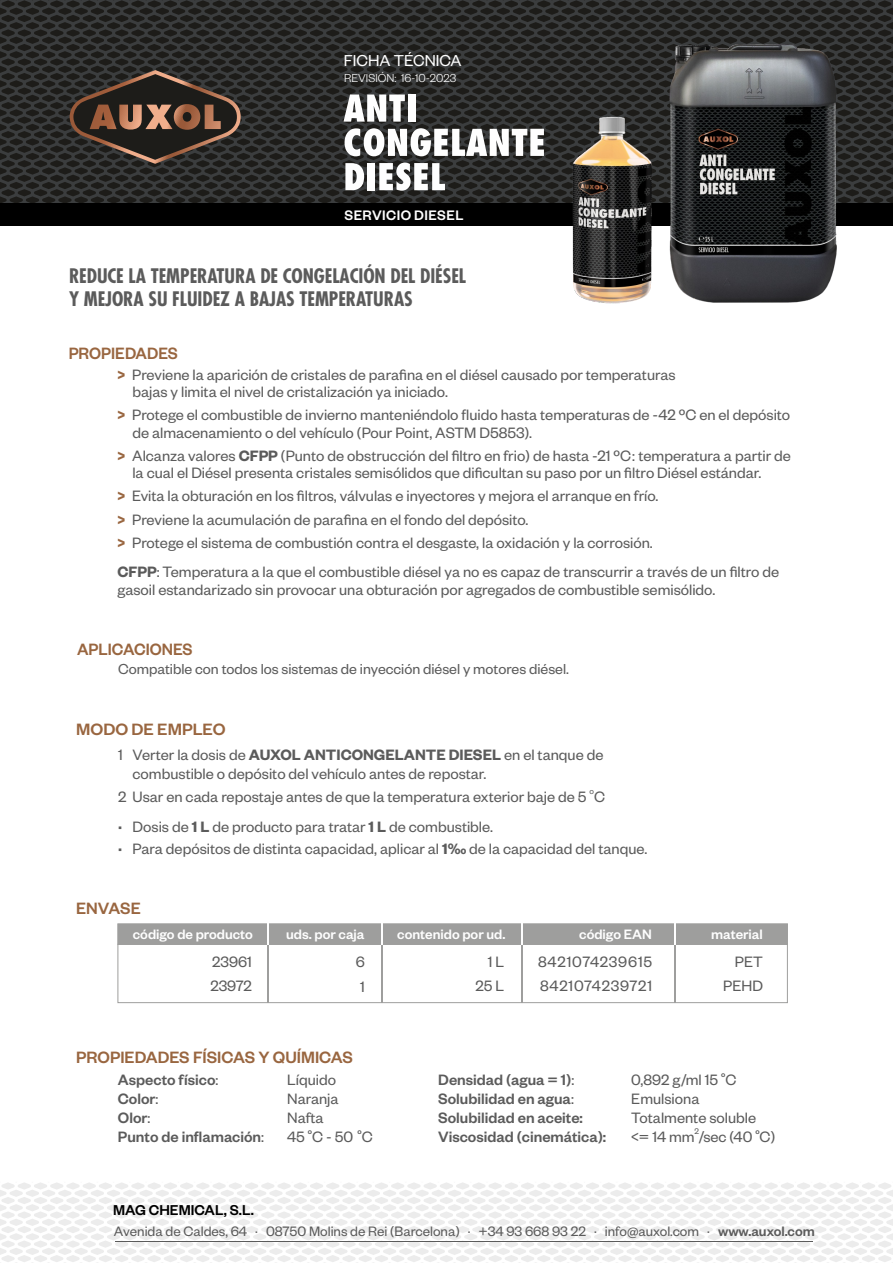
<style>
.page{position:relative;width:893px;height:1263px;background:#fff}
.page>*{position:absolute;margin:0;border:0;box-sizing:border-box;transform-origin:0 0}
.t1{font:700 condensed 19.5px/22.5px "Futura";letter-spacing:-.005em;color:#5b5b5b}
.t2{font:500 18px "Founders Grotesk";color:#996640}
.t3{font:500 18px "Founders Grotesk";color:#996640;scale:.96 1}
.t4{font:17.4px "Founders Grotesk";color:#fefefe}
.t5{font:16.5px/17.5px "Founders Grotesk";color:#5b5b5b}
.t6{font:500 16.5px "Founders Grotesk";color:#5b5b5b}
.t7{font:16.5px/24.3px "Founders Grotesk";letter-spacing:.05em;color:#5b5b5b}
.t8{font:15.9px "Founders Grotesk";color:#5b5b5b}
.t9{font:500 15.75px "Founders Grotesk";color:#000}
.t10{font:500 15.15px "Founders Grotesk";letter-spacing:.03em;color:#fefefe}
.t11{font:15px "Founders Grotesk";color:#5b5b5b}
.t12{font:500 15px "Founders Grotesk";color:#fefefe}
.t13{font:300 12.6px "Founders Grotesk";color:#fefefe}
.t14{font:9px "Founders Grotesk";color:#5b5b5b}
.t15{font:500 8.25px "Founders Grotesk";color:#5b5b5b}
.s1{font-weight:600;color:#996640}
.s2{font-weight:600}
.s3{font-weight:400}
.s4{font-weight:500}
</style>
<div class="page">
<svg style="left:0;top:0;width:893px;height:204px;background:#2b2b2a"></svg>
<svg style="left:70px;top:70px;width:171px;height:94px;background:#45372e"></svg>
<div style="left:0;top:204px;width:893px;height:22px;background:#000"></div>
<svg style="left:343px;top:95px;width:62px;height:27px"></svg>
<div style="left:408px;top:95px;width:7px;height:27px;background:#fefefe"></div>
<svg style="left:345px;top:128px;width:199px;height:28px"></svg>
<svg style="left:345px;top:163px;width:19px;height:27px"></svg>
<div style="left:368px;top:163px;width:7px;height:27px;background:#fefefe"></div>
<svg style="left:379px;top:163px;width:66px;height:28px"></svg>
<svg style="left:0;top:1182px;width:893px;height:81px;fill:#f4f4f4"></svg>
<hr style="left:115px;top:1241px;width:697px;height:1px;background:#5b5b5b">
<div style="left:117px;top:944px;width:671px;height:59px;border:1px solid #9e9e9d"></div>
<div style="left:117px;top:923px;width:671px;height:22px;background:#9e9e9d"></div>
<hr style="left:268px;top:945px;width:1px;height:57px;background:#9e9e9d">
<hr style="left:381px;top:945px;width:1px;height:57px;background:#9e9e9d">
<hr style="left:521px;top:945px;width:1px;height:57px;background:#9e9e9d">
<hr style="left:674px;top:945px;width:1px;height:57px;background:#9e9e9d">
<img style="left:566px;top:112px;width:71px;height:192px">
<img style="left:637px;top:18px;width:229px;height:285px">
<p class="t4" style="left:344px;top:55px;width:119px">FICHA TÉCNICA</p>
<p class="t13" style="left:344px;top:74px;width:114px">REVISIÓN: 16-10-2023</p>
<p class="t10" style="left:344px;top:211px;width:120px">SERVICIO DIESEL</p>
<p class="t1" style="left:69px;top:267px;width:399px">REDUCE LA TEMPERATURA DE CONGELACIÓN DEL DIÉSEL<br>Y MEJORA SU FLUIDEZ A BAJAS TEMPERATURAS</p>
<p class="t3" style="left:69px;top:348px;width:115px">PROPIEDADES</p>
<p class="t5" style="left:132px;top:369px;width:545px;text-indent:-15px"><span class="s1">&gt;</span> Previene la aparición de cristales de parafina en el diésel causado por temperaturas bajas y limita el nivel de cristalización ya iniciado.</p>
<p class="t5" style="left:132px;top:409px;width:659px;text-indent:-15px"><span class="s1">&gt;</span> Protege el combustible de invierno manteniéndolo fluido hasta temperaturas de -42 ºC en el depósito de almacenamiento o del vehículo (Pour Point, ASTM D5853).</p>
<p class="t5" style="left:132px;top:450px;width:660px;text-indent:-15px"><span class="s1">&gt;</span> Alcanza valores <span class="s2">CFPP</span> (Punto de obstrucción del filtro en frio) de hasta -21 ºC: temperatura a partir de la cual el Diésel presenta cristales semisólidos que dificultan su paso por un filtro Diésel estándar.</p>
<p class="t5" style="left:117px;top:487px;width:542px;line-height:23.4px"><span class="s1">&gt;</span> Evita la obturación en los filtros, válvulas e inyectores y mejora el arranque en frío. <span class="s1">&gt;</span> Previene la acumulación de parafina en el fondo del depósito.<br><span class="s1">&gt;</span> Protege el sistema de combustión contra el desgaste, la oxidación y la corrosión.</p>
<p class="t5" style="left:117px;top:566px;width:663px"><span class="s2">CFPP</span>: Temperatura a la que el combustible diésel ya no es capaz de transcurrir a través de un filtro de gasoil estandarizado sin provocar una obturación por agregados de combustible semisólido.</p>
<p class="t2" style="left:77px;top:644px;width:117px">APLICACIONES</p>
<p class="t8" style="left:118px;top:664px;width:452px">Compatible con todos los sistemas de inyección diésel y motores diésel.</p>
<p class="t2" style="left:76px;top:723px;width:151px">MODO DE EMPLEO</p>
<p class="t5" style="left:133px;top:748px;width:472px;line-height:18.9px;text-indent:-14px">1 Verter la dosis de <span class="s2">AUXOL ANTICONGELANTE DIESEL</span> en el tanque de combustible o depósito del vehículo antes de repostar.</p>
<p class="t14" style="left:589px;top:788px;width:6px">o</p>
<p class="t5" style="left:118px;top:785px;width:488px;line-height:29.7px">2 Usar en cada repostaje antes de que la temperatura exterior baje de 5 C <span class="s2">·</span> Dosis de <span class="s2">1 L</span> de producto para tratar <span class="s2">1 L</span> de combustible.</p>
<p class="t5" style="left:118px;top:843px;width:531px"><span class="s2">·</span> Para depósitos de distinta capacidad, aplicar al <span class="s2">1‰</span> de la capacidad del tanque.</p>
<p class="t2" style="left:76px;top:903px;width:66px">ENVASE</p>
<p class="t12" style="left:133px;top:930px;width:122px">código de producto</p>
<p class="t5" style="left:210px;top:953px;width:43px;line-height:24.3px">23961<br>23972</p>
<p class="t12" style="left:286px;top:930px;width:80px">uds. por caja</p>
<p class="t5" style="left:356px;top:953px;width:11px;line-height:24.3px">6<br>1</p>
<p class="t2" style="left:76px;top:1051px;width:278px">PROPIEDADES FÍSICAS Y QUÍMICAS</p>
<p class="t12" style="left:397px;top:930px;width:110px">contenido por ud.</p>
<p class="t5" style="left:476px;top:953px;width:30px;line-height:24.3px;text-align:right">1 L<br>25 L</p>
<p class="t12" style="left:579px;top:930px;width:74px">código EAN</p>
<p class="t7" style="left:538px;top:953px;width:116px">8421074239615<br>8421074239721</p>
<p class="t12" style="left:711px;top:930px;width:53px">material</p>
<p class="t5" style="left:723px;top:953px;width:41px;line-height:24.3px;text-align:right">PET<br>PEHD</p>
<p class="t6" style="left:118px;top:1075px;width:102px">Aspecto físico<span class="s3">:</span></p>
<p class="t5" style="left:287px;top:1074px;width:50px">Líquido</p>
<p class="t6" style="left:118px;top:1094px;width:42px">Color<span class="s3">:</span></p>
<p class="t5" style="left:287px;top:1093px;width:53px">Naranja</p>
<p class="t6" style="left:118px;top:1113px;width:34px">Olor<span class="s3">:</span></p>
<p class="t5" style="left:287px;top:1112px;width:38px">Nafta</p>
<p class="t15" style="left:308px;top:1129px;width:6px">o</p>
<p class="t15" style="left:358px;top:1129px;width:6px">o</p>
<p class="t6" style="left:118px;top:1132px;width:148px">Punto de inflamación<span class="s3">:</span></p>
<p class="t5" style="left:287px;top:1131px;width:87px">45 C - 50 C</p>
<p class="t15" style="left:721px;top:1072px;width:6px">o</p>
<p class="t6" style="left:438px;top:1075px;width:138px">Densidad (agua = 1)<span class="s3">:</span></p>
<p class="t5" style="left:631px;top:1074px;width:107px">0,892 g/ml 15 C</p>
<p class="t6" style="left:438px;top:1094px;width:137px">Solubilidad en agua<span class="s3">:</span></p>
<p class="t5" style="left:631px;top:1093px;width:70px">Emulsiona</p>
<p class="t6" style="left:438px;top:1113px;width:146px">Solubilidad en aceite:</p>
<p class="t5" style="left:631px;top:1112px;width:126px">Totalmente soluble</p>
<p class="t14" style="left:695px;top:1128px;width:6px">2</p>
<p class="t15" style="left:755px;top:1129px;width:6px">o</p>
<p class="t6" style="left:438px;top:1132px;width:170px">Viscosidad (cinemática):</p>
<p class="t5" style="left:631px;top:1131px;width:146px">&lt;= 14 mm /sec (40 C)</p>
<p class="t9" style="left:113px;top:1205px;width:142px">MAG CHEMICAL, S.L.</p>
<p class="t11" style="left:114px;top:1226px;width:702px">Avenida de Caldes, 64 · 08750 Molins de Rei (Barcelona) · +34 93 668 93 22 · info@auxol.com · <span class="s4">www.auxol.com</span></p>
</div>
